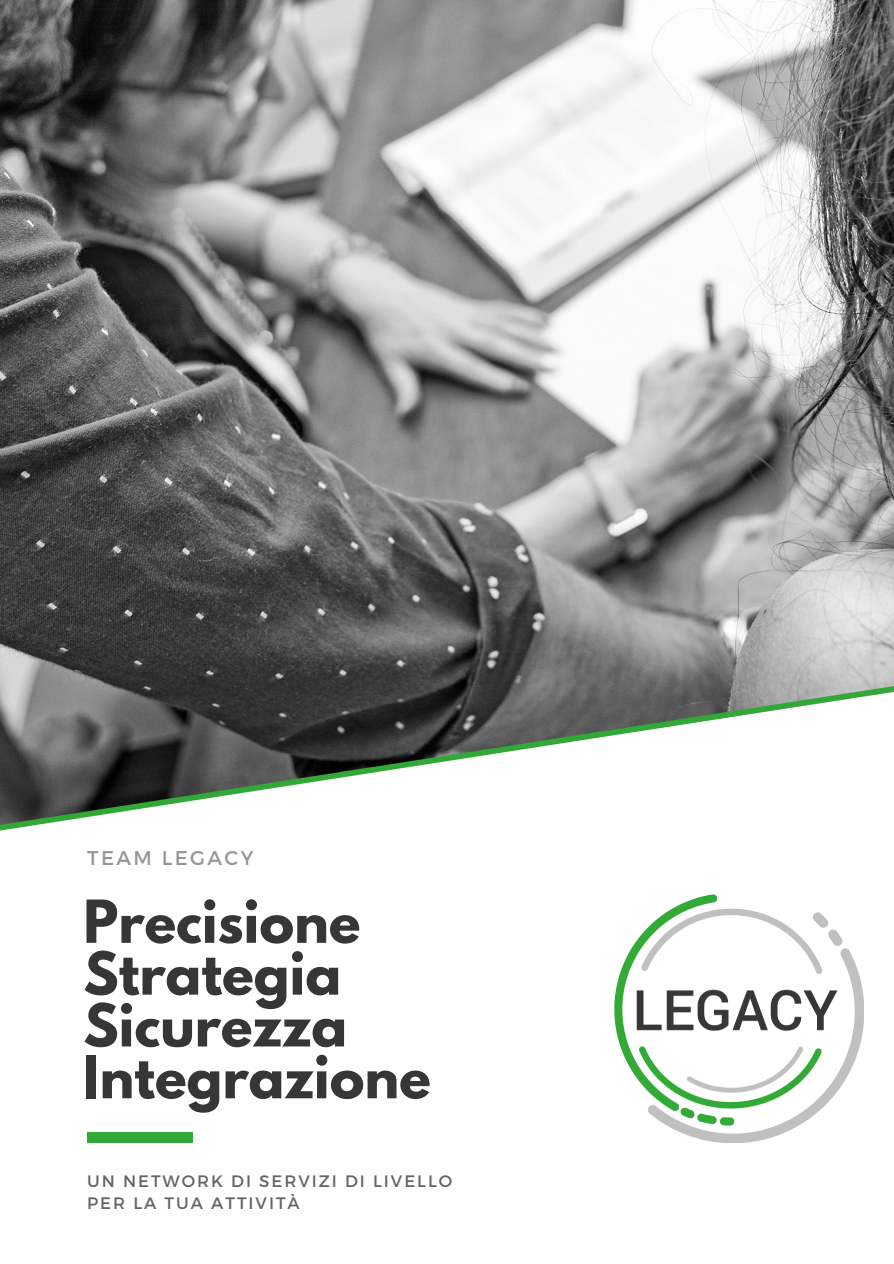
<style>
.page{position:relative;width:894px;height:1264px;background:#fff}
.page>*{position:absolute;margin:0;border:0;box-sizing:border-box;transform-origin:0 0}
.t1{font:700 52.5px "League Spartan";color:#363636}
.t2{font:19.8px "Montserrat";letter-spacing:.12em;color:#969696}
.t3{font:16.5px "Montserrat";letter-spacing:.12em;color:#646464}
</style>
<div class="page">
<img style="left:0;top:0;width:893px;height:681px">
<div style="left:87px;top:1132px;width:106px;height:10px;background:#32a936"></div>
<img style="left:614px;top:894px;width:248px;height:248px">
<svg style="left:0;top:681px;width:893px;height:150px"></svg>
<p class="t2" style="left:87px;top:845px;width:168px">TEAM LEGACY</p>
<p class="t1" style="left:83px;top:895px;width:278px">Precisione</p>
<p class="t1" style="left:83px;top:947px;width:259px">Strategia</p>
<p class="t1" style="left:83px;top:999px;width:265px">Sicurezza</p>
<p class="t1" style="left:83px;top:1051px;width:349px">Integrazione</p>
<p class="t3" style="left:87px;top:1169px;width:366px">UN NETWORK DI SERVIZI DI LIVELLO</p>
<p class="t3" style="left:87px;top:1192px;width:214px">PER LA TUA ATTIVITÀ</p>
</div>
